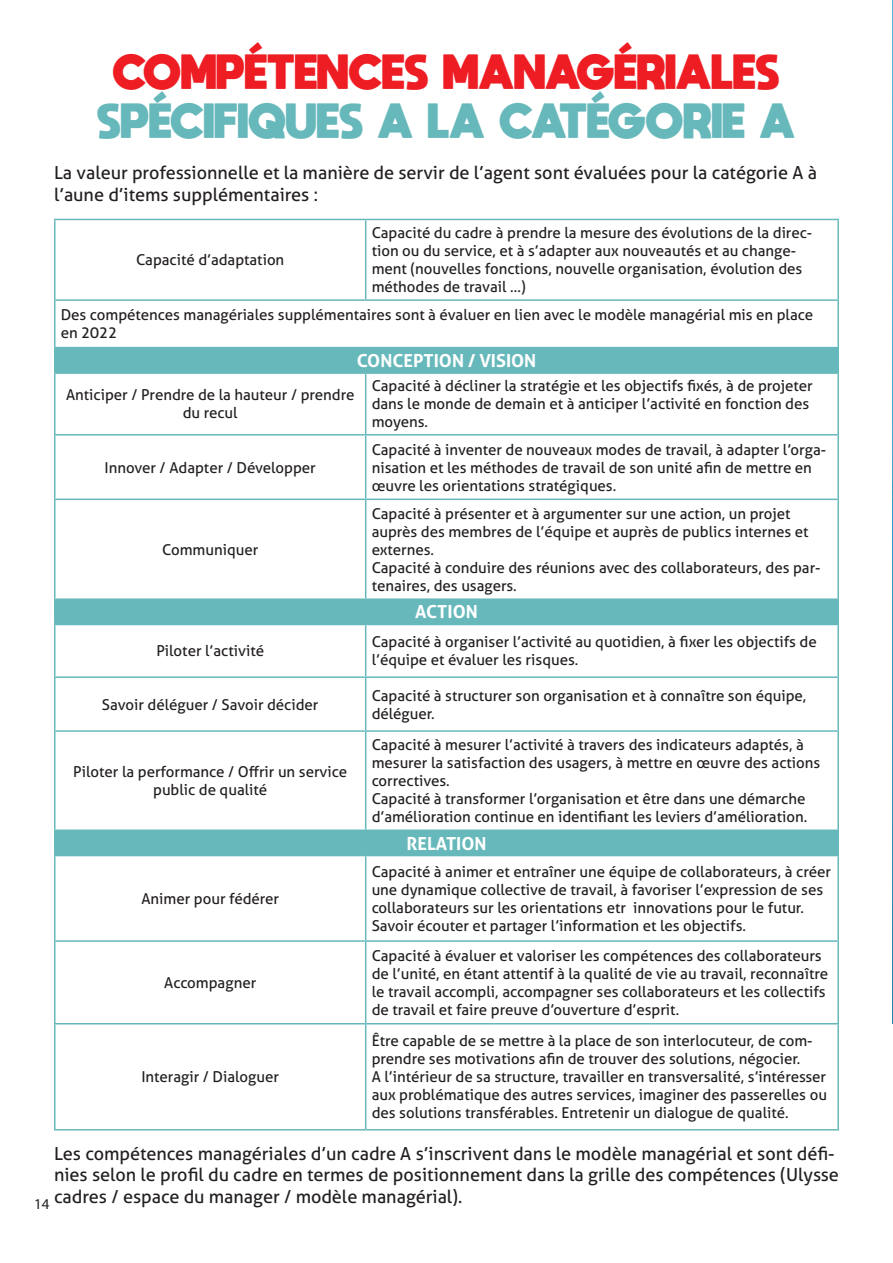
<style>
.page{position:relative;width:893px;height:1263px;background:#fff}
.page>*{position:absolute;margin:0;border:0;box-sizing:border-box;transform-origin:0 0}
.t1{font:800 34.5px "moon get";color:#67b8bb}
.t2{font:800 34.5px "moon get";color:#ee1d23}
.t3{font:18px/21.6px "Aller";color:#231f20}
.t4{font:700 18px "Aller";color:#fff}
.t5{font:15px/18px "Aller";color:#231f20}
.t6{font:15px "Myriad Pro";color:#231f20}
</style>
<div class="page">
<div style="left:55px;top:348px;width:783px;height:25px;background:#67b8bb"></div>
<svg style="left:56px;top:600px;width:781px;height:255px"></svg>
<hr style="left:54px;top:219px;width:312px;height:1px;background:#67b8bb">
<hr style="left:54px;top:220px;width:2px;height:79px;background:#67b8bb">
<hr style="left:366px;top:219px;width:473px;height:1px;background:#67b8bb">
<hr style="left:365px;top:220px;width:1px;height:79px;background:#67b8bb">
<hr style="left:837px;top:220px;width:2px;height:79px;background:#67b8bb">
<hr style="left:54px;top:299px;width:312px;height:2px;background:#67b8bb">
<hr style="left:54px;top:301px;width:2px;height:46px;background:#67b8bb">
<hr style="left:366px;top:299px;width:473px;height:2px;background:#67b8bb">
<hr style="left:837px;top:301px;width:2px;height:46px;background:#67b8bb">
<hr style="left:54px;top:347px;width:312px;height:1px;background:#67b8bb">
<hr style="left:54px;top:348px;width:2px;height:24px;background:#67b8bb">
<hr style="left:366px;top:347px;width:473px;height:1px;background:#67b8bb">
<hr style="left:837px;top:348px;width:2px;height:24px;background:#67b8bb">
<hr style="left:54px;top:372px;width:312px;height:2px;background:#67b8bb">
<hr style="left:54px;top:374px;width:2px;height:60px;background:#67b8bb">
<hr style="left:366px;top:372px;width:473px;height:2px;background:#67b8bb">
<hr style="left:365px;top:374px;width:1px;height:60px;background:#67b8bb">
<hr style="left:837px;top:374px;width:2px;height:60px;background:#67b8bb">
<hr style="left:54px;top:434px;width:312px;height:1px;background:#67b8bb">
<hr style="left:54px;top:435px;width:2px;height:64px;background:#67b8bb">
<hr style="left:366px;top:434px;width:473px;height:1px;background:#67b8bb">
<hr style="left:365px;top:435px;width:1px;height:64px;background:#67b8bb">
<hr style="left:837px;top:435px;width:2px;height:64px;background:#67b8bb">
<hr style="left:54px;top:499px;width:312px;height:1px;background:#67b8bb">
<hr style="left:54px;top:500px;width:2px;height:98px;background:#67b8bb">
<hr style="left:366px;top:499px;width:473px;height:1px;background:#67b8bb">
<hr style="left:365px;top:500px;width:1px;height:98px;background:#67b8bb">
<hr style="left:837px;top:500px;width:2px;height:98px;background:#67b8bb">
<hr style="left:54px;top:598px;width:312px;height:2px;background:#67b8bb">
<hr style="left:54px;top:600px;width:2px;height:24px;background:#67b8bb">
<hr style="left:366px;top:598px;width:473px;height:2px;background:#67b8bb">
<hr style="left:837px;top:600px;width:2px;height:24px;background:#67b8bb">
<hr style="left:54px;top:624px;width:312px;height:1px;background:#67b8bb">
<hr style="left:54px;top:625px;width:2px;height:51px;background:#67b8bb">
<hr style="left:366px;top:624px;width:473px;height:1px;background:#67b8bb">
<hr style="left:365px;top:625px;width:1px;height:51px;background:#67b8bb">
<hr style="left:837px;top:625px;width:2px;height:51px;background:#67b8bb">
<hr style="left:54px;top:676px;width:312px;height:2px;background:#67b8bb">
<hr style="left:54px;top:678px;width:2px;height:52px;background:#67b8bb">
<hr style="left:366px;top:676px;width:473px;height:2px;background:#67b8bb">
<hr style="left:365px;top:678px;width:1px;height:52px;background:#67b8bb">
<hr style="left:837px;top:678px;width:2px;height:52px;background:#67b8bb">
<hr style="left:54px;top:730px;width:312px;height:2px;background:#67b8bb">
<hr style="left:54px;top:732px;width:2px;height:97px;background:#67b8bb">
<hr style="left:366px;top:730px;width:473px;height:2px;background:#67b8bb">
<hr style="left:365px;top:732px;width:1px;height:97px;background:#67b8bb">
<hr style="left:837px;top:732px;width:2px;height:97px;background:#67b8bb">
<hr style="left:54px;top:829px;width:312px;height:2px;background:#67b8bb">
<hr style="left:54px;top:831px;width:2px;height:24px;background:#67b8bb">
<hr style="left:366px;top:829px;width:473px;height:2px;background:#67b8bb">
<hr style="left:837px;top:831px;width:2px;height:24px;background:#67b8bb">
<hr style="left:54px;top:855px;width:312px;height:1px;background:#67b8bb">
<hr style="left:54px;top:856px;width:2px;height:84px;background:#67b8bb">
<hr style="left:366px;top:855px;width:473px;height:1px;background:#67b8bb">
<hr style="left:365px;top:856px;width:1px;height:84px;background:#67b8bb">
<hr style="left:837px;top:856px;width:2px;height:84px;background:#67b8bb">
<hr style="left:54px;top:940px;width:312px;height:2px;background:#67b8bb">
<hr style="left:54px;top:942px;width:2px;height:81px;background:#67b8bb">
<hr style="left:366px;top:940px;width:473px;height:2px;background:#67b8bb">
<hr style="left:365px;top:942px;width:1px;height:81px;background:#67b8bb">
<hr style="left:837px;top:942px;width:2px;height:81px;background:#67b8bb">
<hr style="left:54px;top:1023px;width:312px;height:1px;background:#67b8bb">
<hr style="left:54px;top:1024px;width:2px;height:105px;background:#67b8bb">
<hr style="left:366px;top:1023px;width:473px;height:1px;background:#67b8bb">
<hr style="left:365px;top:1024px;width:1px;height:105px;background:#67b8bb">
<hr style="left:837px;top:1024px;width:2px;height:105px;background:#67b8bb">
<hr style="left:54px;top:1129px;width:312px;height:1px;background:#67b8bb">
<hr style="left:366px;top:1129px;width:473px;height:1px;background:#67b8bb">
<img style="left:892px;top:0;width:1px;height:1024px">
<h1 class="t2" style="left:113px;top:50px;width:668px">COMPÉTENCES MANAGÉRIALES</h1>
<h1 class="t1" style="left:97px;top:99px;width:700px">SPÉCIFIQUES A LA CATÉGORIE A</h1>
<p class="t3" style="left:54px;top:162px;width:765px">La valeur professionnelle et la manière de servir de l’agent sont évaluées pour la catégorie A à l’aune d’items supplémentaires :</p>
<p class="t5" style="left:372px;top:224px;width:442px">Capacité du cadre à prendre la mesure des évolutions de la direc&shy;tion ou du service, et à s’adapter aux nouveautés et au change&shy;ment (nouvelles fonctions, nouvelle organisation, évolution des méthodes de travail ...)</p>
<p class="t5" style="left:61px;top:306px;width:754px">Des compétences managériales supplémentaires sont à évaluer en lien avec le modèle managérial mis en place en 2022</p>
<p class="t4" style="left:357px;top:349px;width:181px">CONCEPTION / VISION</p>
<p class="t5" style="left:66px;top:386px;width:290px;text-align:center">Anticiper / Prendre de la hauteur / prendre du recul</p>
<p class="t5" style="left:372px;top:377px;width:443px">Capacité à décliner la stratégie et les objectifs fixés, à de projeter dans le monde de demain et à anticiper l’activité en fonction des moyens.</p>
<p class="t5" style="left:105px;top:458px;width:213px">Innover / Adapter / Développer</p>
<p class="t5" style="left:136px;top:251px;width:150px">Capacité d’adaptation</p>
<p class="t5" style="left:372px;top:440px;width:456px">Capacité à inventer de nouveaux modes de travail, à adapter l’orga&shy;nisation et les méthodes de travail de son unité afin de mettre en œuvre les orientations stratégiques.</p>
<p class="t5" style="left:162px;top:540px;width:98px">Communiquer</p>
<p class="t5" style="left:372px;top:504px;width:450px">Capacité à présenter et à argumenter sur une action, un projet auprès des membres de l’équipe et auprès de publics internes et externes.<br>Capacité à conduire des réunions avec des collaborateurs, des par&shy;tenaires, des usagers.</p>
<p class="t4" style="left:415px;top:601px;width:64px">ACTION</p>
<p class="t5" style="left:156px;top:642px;width:109px">Piloter l’activité</p>
<p class="t5" style="left:372px;top:633px;width:447px">Capacité à organiser l’activité au quotidien, à fixer les objectifs de l’équipe et évaluer les risques.</p>
<p class="t5" style="left:102px;top:695px;width:218px">Savoir déléguer / Savoir décider</p>
<p class="t5" style="left:372px;top:686px;width:436px">Capacité à structurer son organisation et à connaître son équipe, déléguer.</p>
<p class="t5" style="left:73px;top:763px;width:275px;text-align:center">Piloter la performance / Offrir un service public de qualité</p>
<p class="t5" style="left:141px;top:889px;width:139px">Animer pour fédérer</p>
<p class="t5" style="left:164px;top:973px;width:94px">Accompagner</p>
<p class="t5" style="left:372px;top:736px;width:450px">Capacité à mesurer l’activité à travers des indicateurs adaptés, à mesurer la satisfaction des usagers, à mettre en œuvre des actions correctives.<br>Capacité à transformer l’organisation et être dans une démarche d’amélioration continue en identifiant les leviers d’amélioration.</p>
<p class="t4" style="left:406px;top:832px;width:82px">RELATION</p>
<p class="t5" style="left:372px;top:862px;width:461px">Capacité à animer et entraîner une équipe de collaborateurs, à créer une dynamique collective de travail, à favoriser l’expression de ses collaborateurs sur les orientations etr innovations pour le futur.<br>Savoir écouter et partager l’information et les objectifs.</p>
<p class="t5" style="left:372px;top:946px;width:458px">Capacité à évaluer et valoriser les compétences des collaborateurs de l’unité, en étant attentif à la qualité de vie au travail, reconnaître le travail accompli, accompagner ses collaborateurs et les collectifs de travail et faire preuve d’ouverture d’esprit.</p>
<p class="t5" style="left:372px;top:1032px;width:457px">Être capable de se mettre à la place de son interlocuteur, de com&shy;prendre ses motivations afin de trouver des solutions, négocier.<br>A l’intérieur de sa structure, travailler en transversalité, s’intéresser aux problématique des autres services, imaginer des passerelles ou des solutions transférables. Entretenir un dialogue de qualité.</p>
<p class="t3" style="left:54px;top:1142px;width:786px">Les compétences managériales d’un cadre A s’inscrivent dans le modèle managérial et sont défi&shy;nies selon le profil du cadre en termes de positionnement dans la grille des compétences (Ulysse cadres / espace du manager / modèle managérial).</p>
<p class="t5" style="left:141px;top:1068px;width:139px">Interagir / Dialoguer</p>
<p class="t6" style="left:34px;top:1195px;width:17px">14</p>
</div>
